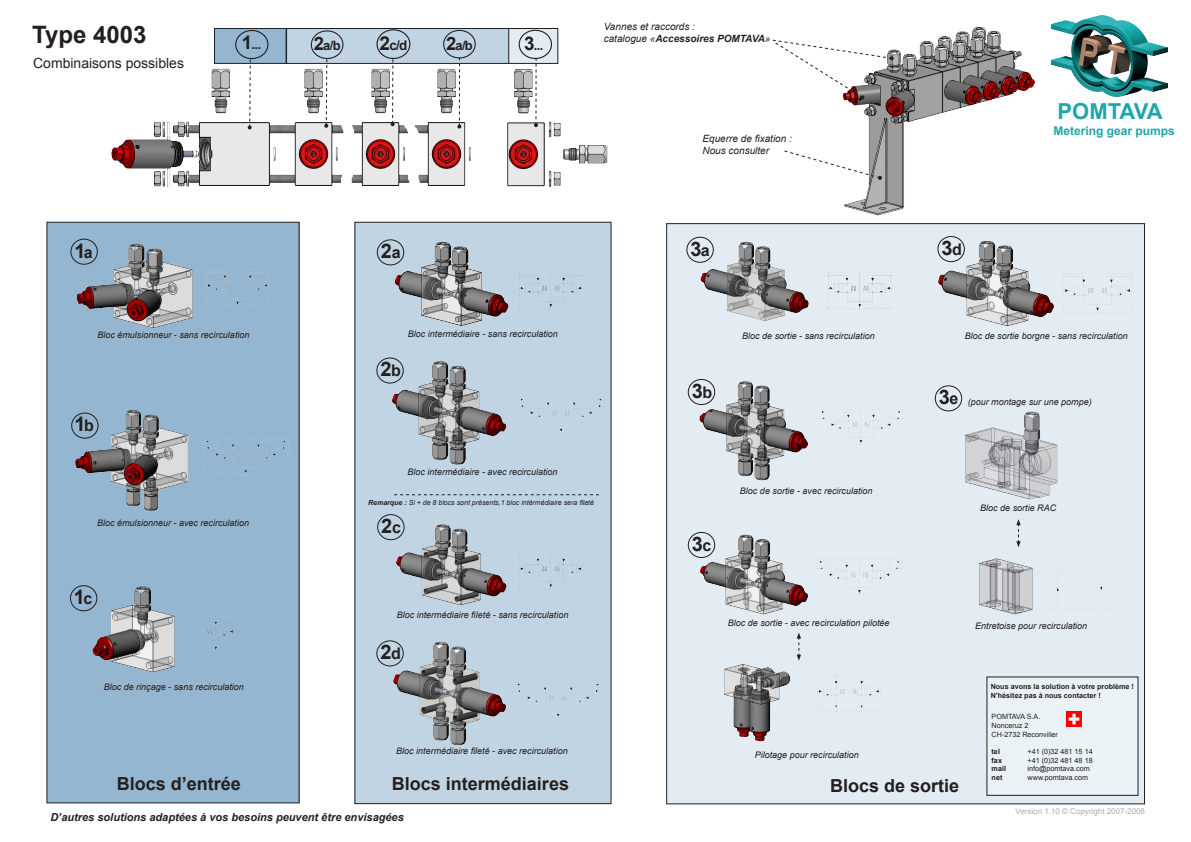
<style>
.page{position:relative;width:1191px;height:842px;background:#fff}
.page>*{position:absolute;margin:0;border:0;box-sizing:border-box;transform-origin:0 0}
.t1{font:700 24px "Arial";color:#231f20}
.t2{font:700 22px "Arial";letter-spacing:-.035em;color:#21a6a7}
.t3{font:700 20px "Arial";color:#231f20}
.t4{font:700 18px "Arial";color:#231f20}
.t5{font:14px "Arial";color:#231f20}
.t6{font:700 13.4px "Arial";color:#231f20}
.t7{font:700 13.2px "Arial";color:#231f20}
.t8{font:700 13.1px "Arial";color:#231f20}
.t9{font:700 12.9px "Arial";color:#231f20}
.t10{font:700 12px "Arial";color:#21a6a7}
.t11{font:italic 700 11px "Arial";color:#231f20}
.t12{font:italic 10px/12px "Arial";color:#231f20}
.t13{font:italic 9px "Arial";color:#231f20}
.t14{font:8px "Arial";color:#acadb1}
.t15{font:7.2px/8.6px "Arial";color:#231f20}
.t16{font:700 7.2px/8.6px "Arial";color:#231f20}
.t17{font:italic 7px "Arial";color:#231f20}
.s1{font-size:18.8px}
.s2{font-size:18.4px}
.s3{font-size:19.2px}
.s4{font-weight:700}
.s5{font-size:16px}
.s6{font-weight:700;font-style:normal;font-size:20px}
.s7{font-weight:700;font-style:normal;font-size:16px}
</style>
<div class="page">
<img style="left:843px;top:27px;width:192px;height:189px">
<img style="left:111px;top:68px;width:497px;height:118px">
<div style="left:355px;top:222px;width:256px;height:582px;background:#c0d4e3"></div>
<div style="left:355px;top:222px;width:256px;height:582px;border:1px solid #231f20"></div>
<div style="left:47px;top:222px;width:252px;height:581px;background:#94b6d0"></div>
<div style="left:508px;top:29px;width:50px;height:34px;background:#e3ecf3"></div>
<div style="left:508px;top:28px;width:50px;height:36px;border:1px solid #231f20"></div>
<div style="left:286px;top:29px;width:223px;height:34px;background:#c0d4e3"></div>
<div style="left:286px;top:28px;width:223px;height:36px;border:1px solid #231f20"></div>
<div style="left:214px;top:29px;width:72px;height:34px;background:#94b6d0"></div>
<div style="left:214px;top:28px;width:72px;height:36px;border:1px solid #231f20"></div>
<div style="left:311px;top:30px;width:32px;height:29px;border:1px solid #231f20;border-radius:50%"></div>
<div style="left:235px;top:30px;width:33px;height:29px;border:1px solid #231f20;border-radius:50%"></div>
<div style="left:443px;top:30px;width:33px;height:28px;border:1px solid #231f20;border-radius:50%"></div>
<div style="left:376px;top:29px;width:34px;height:30px;border:1px solid #231f20;border-radius:50%"></div>
<div style="left:518px;top:30px;width:34px;height:29px;border:1px solid #231f20;border-radius:50%"></div>
<svg style="left:248px;top:59px;width:4px;height:70px"></svg>
<svg style="left:324px;top:58px;width:4px;height:70px"></svg>
<svg style="left:390px;top:59px;width:4px;height:67px"></svg>
<svg style="left:457px;top:57px;width:4px;height:72px"></svg>
<svg style="left:534px;top:58px;width:4px;height:69px"></svg>
<div style="left:666px;top:224px;width:478px;height:580px;background:#e3ecf3"></div>
<svg style="left:772px;top:39px;width:121px;height:60px"></svg>
<svg style="left:784px;top:150px;width:98px;height:30px"></svg>
<img style="left:74px;top:243px;width:119px;height:85px">
<img style="left:206px;top:269px;width:64px;height:38px">
<div style="left:70px;top:239px;width:28px;height:26px;border:1px solid #231f20;border-radius:50%"></div>
<img style="left:71px;top:409px;width:118px;height:102px">
<img style="left:203px;top:438px;width:86px;height:38px">
<div style="left:71px;top:413px;width:28px;height:26px;border:1px solid #231f20;border-radius:50%"></div>
<img style="left:91px;top:586px;width:84px;height:87px">
<img style="left:202px;top:615px;width:33px;height:37px">
<div style="left:70px;top:585px;width:27px;height:26px;border:1px solid #231f20;border-radius:50%"></div>
<img style="left:519px;top:271px;width:64px;height:39px">
<img style="left:394px;top:241px;width:115px;height:85px">
<div style="left:377px;top:239px;width:27px;height:26px;border:1px solid #231f20;border-radius:50%"></div>
<div style="left:376px;top:357px;width:28px;height:27px;border:1px solid #231f20;border-radius:50%"></div>
<img style="left:387px;top:359px;width:119px;height:106px">
<img style="left:517px;top:388px;width:94px;height:48px">
<svg style="left:394px;top:494px;width:205px;height:1px"></svg>
<div style="left:376px;top:640px;width:28px;height:26px;border:1px solid #231f20;border-radius:50%"></div>
<img style="left:391px;top:640px;width:115px;height:105px">
<img style="left:514px;top:683px;width:88px;height:34px">
<div style="left:377px;top:514px;width:27px;height:26px;border:1px solid #231f20;border-radius:50%"></div>
<img style="left:519px;top:552px;width:64px;height:38px">
<img style="left:394px;top:522px;width:113px;height:84px">
<img style="left:697px;top:379px;width:111px;height:102px">
<img style="left:818px;top:409px;width:85px;height:36px">
<div style="left:688px;top:379px;width:27px;height:26px;border:1px solid #231f20;border-radius:50%"></div>
<img style="left:724px;top:664px;width:67px;height:78px">
<img style="left:817px;top:675px;width:64px;height:37px">
<img style="left:697px;top:531px;width:112px;height:84px">
<svg style="left:796px;top:632px;width:5px;height:29px"></svg>
<div style="left:688px;top:532px;width:27px;height:26px;border:1px solid #231f20;border-radius:50%"></div>
<img style="left:979px;top:558px;width:54px;height:57px">
<img style="left:1056px;top:573px;width:46px;height:36px">
<svg style="left:1016px;top:519px;width:4px;height:28px"></svg>
<div style="left:934px;top:385px;width:28px;height:26px;border:1px solid #231f20;border-radius:50%"></div>
<img style="left:965px;top:411px;width:93px;height:89px">
<div style="left:937px;top:236px;width:28px;height:26px;border:1px solid #231f20;border-radius:50%"></div>
<img style="left:937px;top:237px;width:117px;height:90px">
<img style="left:1063px;top:276px;width:69px;height:37px">
<div style="left:686px;top:237px;width:28px;height:26px;border:1px solid #231f20;border-radius:50%"></div>
<img style="left:827px;top:271px;width:65px;height:39px">
<img style="left:699px;top:241px;width:110px;height:80px">
<img style="left:816px;top:559px;width:86px;height:36px">
<div style="left:987px;top:677px;width:151px;height:118px;background:#ebf2f6"></div>
<img style="left:1067px;top:712px;width:14px;height:14px">
<img style="left:1051px;top:15px;width:116px;height:82px">
<h1 class="t1" style="left:32px;top:19px;width:116px">Type 4003</h1>
<h3 class="t5" style="left:33px;top:54px;width:152px">Combinaisons possibles</h3>
<h3 class="t8" style="left:242px;top:36px;width:21px"><span class="s1">1</span>...</h3>
<h3 class="t9" style="left:314px;top:37px;width:28px"><span class="s2">2</span>a/b</h3>
<h3 class="t6" style="left:380px;top:37px;width:29px"><span class="s3">2</span>c/d</h3>
<h3 class="t9" style="left:446px;top:37px;width:28px"><span class="s2">2</span>a/b</h3>
<h3 class="t7" style="left:524px;top:37px;width:21px"><span class="s1">3</span>...</h3>
<p class="t12" style="left:603px;top:21px;width:168px">Vannes et raccords :<br>catalogue «<span class="s4">Accessoires POMTAVA</span>»</p>
<p class="t12" style="left:702px;top:133px;width:91px">Equerre de fixation :<br>Nous consulter</p>
<h2 class="t2" style="left:1057px;top:97px;width:107px">POMTAVA</h2>
<h3 class="t10" style="left:1053px;top:123px;width:123px">Metering gear pumps</h3>
<h3 class="t3" style="left:74px;top:237px;width:20px">1<span class="s5">a</span></h3>
<p class="t13" style="left:97px;top:329px;width:154px">Bloc émulsionneur - sans recirculation</p>
<h3 class="t3" style="left:74px;top:411px;width:21px">1<span class="s5">b</span></h3>
<p class="t13" style="left:97px;top:517px;width:154px">Bloc émulsionneur - avec recirculation</p>
<h3 class="t3" style="left:74px;top:584px;width:20px">1<span class="s5">c</span></h3>
<p class="t13" style="left:104px;top:681px;width:142px">Bloc de rinçage - sans recirculation</p>
<h3 class="t3" style="left:381px;top:238px;width:22px">2<span class="s5">a</span></h3>
<p class="t13" style="left:408px;top:328px;width:152px">Bloc intermédiaire - sans recirculation</p>
<h3 class="t3" style="left:380px;top:356px;width:22px">2<span class="s5">b</span></h3>
<p class="t13" style="left:407px;top:466px;width:152px">Bloc intermédiaire - avec recirculation</p>
<p class="t17" style="left:368px;top:498px;width:227px"><span class="s4">Remarque :</span> Si + de 8 blocs sont présents,1 bloc intérmédiaire sera fileté</p>
<h3 class="t3" style="left:381px;top:513px;width:21px">2<span class="s5">c</span></h3>
<p class="t13" style="left:397px;top:609px;width:173px">Bloc intermédiaire fileté - sans recirculation</p>
<h3 class="t3" style="left:380px;top:639px;width:22px">2<span class="s5">d</span></h3>
<p class="t13" style="left:396px;top:745px;width:173px">Bloc intermédiaire fileté - avec recirculation</p>
<h3 class="t4" style="left:117px;top:772px;width:126px">Blocs d’entrée</h3>
<h3 class="t4" style="left:392px;top:772px;width:179px">Blocs intermédiaires</h3>
<p class="t11" style="left:50px;top:810px;width:355px">D’autres solutions adaptées à vos besoins peuvent être envisagées</p>
<h3 class="t3" style="left:690px;top:235px;width:21px">3<span class="s5">a</span></h3>
<h3 class="t3" style="left:941px;top:235px;width:22px">3<span class="s5">d</span></h3>
<h3 class="t3" style="left:692px;top:378px;width:22px">3<span class="s5">b</span></h3>
<p class="t13" style="left:742px;top:330px;width:134px">Bloc de sortie - sans recirculation</p>
<p class="t13" style="left:964px;top:330px;width:165px">Bloc de sortie borgne - sans recirculation</p>
<p class="t13" style="left:938px;top:395px;width:154px"><span class="s6">3</span><span class="s7">e</span> (pour montage sur une pompe)</p>
<h3 class="t3" style="left:692px;top:531px;width:21px">3<span class="s5">c</span></h3>
<p class="t13" style="left:740px;top:485px;width:134px">Bloc de sortie - avec recirculation</p>
<p class="t13" style="left:980px;top:502px;width:78px">Bloc de sortie RAC</p>
<p class="t13" style="left:728px;top:617px;width:163px">Bloc de sortie - avec recirculation pilotée</p>
<p class="t13" style="left:975px;top:620px;width:114px">Entretoise pour recirculation</p>
<p class="t13" style="left:754px;top:749px;width:106px">Pilotage pour recirculation</p>
<h3 class="t4" style="left:830px;top:774px;width:131px">Blocs de sortie</h3>
<p class="t16" style="left:990px;top:683px;width:145px">Nous avons la solution à votre problème !<br>N’hésitez pas à nous contacter !</p>
<p class="t15" style="left:991px;top:712px;width:68px">POMTAVA S.A.<br>Nonceruz 2<br>CH-2732 Reconvilier</p>
<p class="t16" style="left:991px;top:747px;width:10px">tel</p>
<p class="t15" style="left:1027px;top:747px;width:67px">+41 (0)32 481 15 14</p>
<p class="t16" style="left:991px;top:756px;width:12px">fax</p>
<p class="t15" style="left:1027px;top:756px;width:67px">+41 (0)32 481 48 18</p>
<p class="t16" style="left:991px;top:764px;width:16px">mail</p>
<p class="t15" style="left:1027px;top:764px;width:64px">info@pomtava.com</p>
<p class="t16" style="left:991px;top:773px;width:12px">net</p>
<p class="t15" style="left:1027px;top:773px;width:62px">www.pomtava.com</p>
<p class="t14" style="left:1015px;top:806px;width:131px">Version 1.10 © Copyright 2007-2008</p>
</div>
